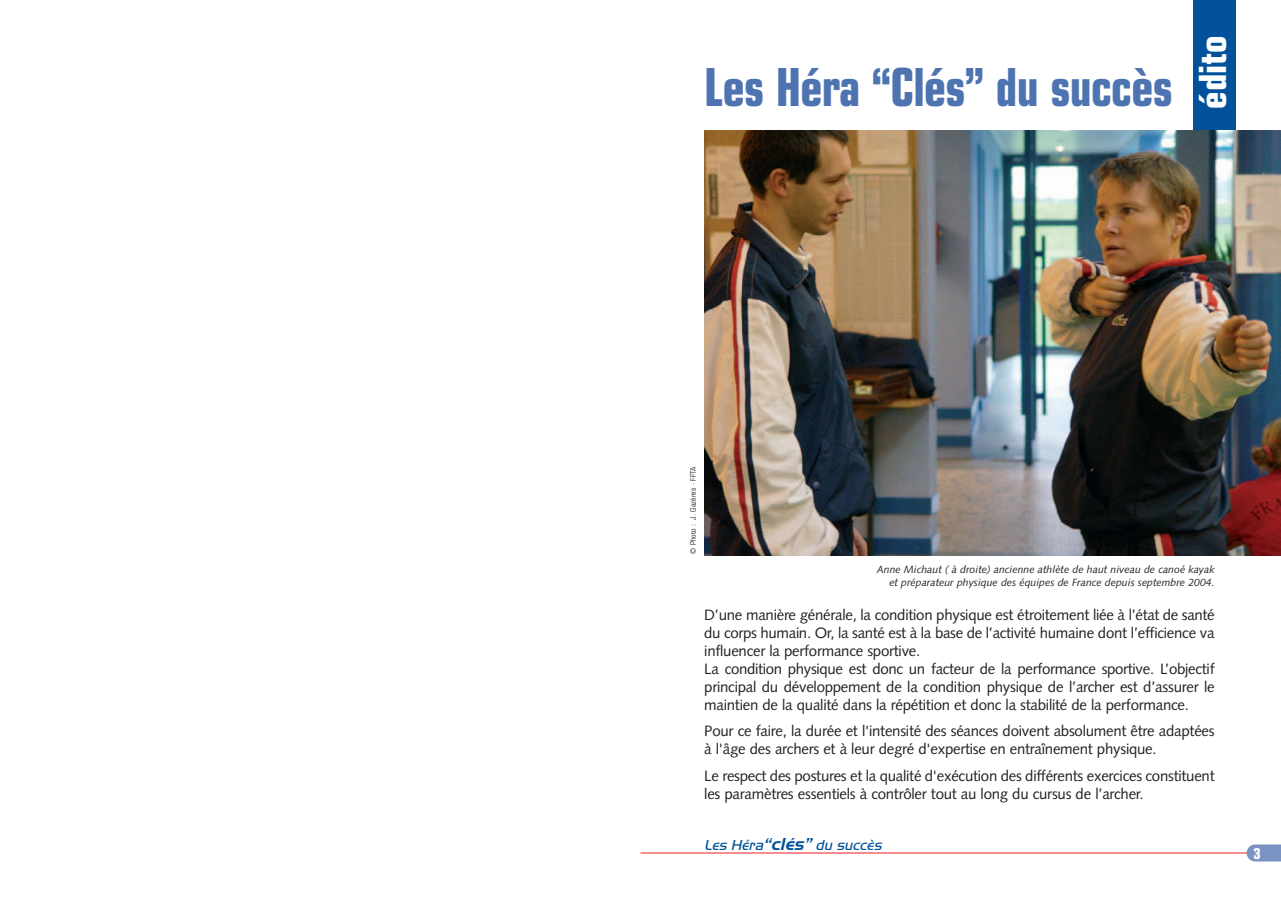
<style>
.page{position:relative;width:1281px;height:898px;background:#fff}
.page>*{position:absolute;margin:0;border:0;box-sizing:border-box;transform-origin:0 0}
.t1{font:700 condensed 52.5px "Eurostile";letter-spacing:-.015em;color:#4d73b1;scale:.9 1}
.t2{font:700 condensed 37.5px "Eurostile";color:#fff}
.t3{font:15px/18px "Syntax";letter-spacing:-.015em;color:#231f20}
.t4{font:italic 300 15px "Handel Gothic EF";color:#01529a}
.t5{font:700 condensed 15px "Eurostile";color:#fff}
.t6{font:italic 10.5px/12.6px "Syntax";color:#231f20;text-align:right}
.t7{font:condensed 7.5px "Eurostile";color:#231f20}
.s1{font-weight:700;font-size:18px}
</style>
<div class="page">
<img style="left:640px;top:0;width:641px;height:862px">
<h1 class="t1" style="left:704px;top:68px;width:522px">Les Héra “Clés” du succès</h1>
<h2 class="t2" style="left:1199px;top:109px;width:75px;rotate:-90deg">édito</h2>
<p class="t7" style="left:690px;top:554px;width:89px;rotate:-90deg">© Photo : J. Gazères - FFTA</p>
<p class="t6" style="left:877px;top:564px;width:339px">Anne Michaut ( à droite) ancienne athlète de haut niveau de canoé kayak et préparateur physique des équipes de France depuis septembre 2004.</p>
<p class="t3" style="left:704px;top:607px;width:512px">D’une manière générale, la condition physique est étroitement liée à l’état de santé du corps humain. Or, la santé est à la base de l’activité humaine dont l’efficience va influencer la performance sportive.<br>La condition physique est donc un facteur de la performance sportive. L’objectif principal du développement de la condition physique de l’archer est d’assurer le maintien de la qualité dans la répétition et donc la stabilité de la performance.</p>
<p class="t3" style="left:704px;top:724px;width:512px">Pour ce faire, la durée et l'intensité des séances doivent absolument être adaptées à l'âge des archers et à leur degré d'expertise en entraînement physique.</p>
<p class="t3" style="left:704px;top:768px;width:512px">Le respect des postures et la qualité d'exécution des différents exercices constituent les paramètres essentiels à contrôler tout au long du cursus de l’archer.</p>
<p class="t4" style="left:704px;top:840px;width:181px">Les Héra<span class="s1">“clés”</span> du succès</p>
<p class="t5" style="left:1253px;top:848px;width:9px">3</p>
</div>
